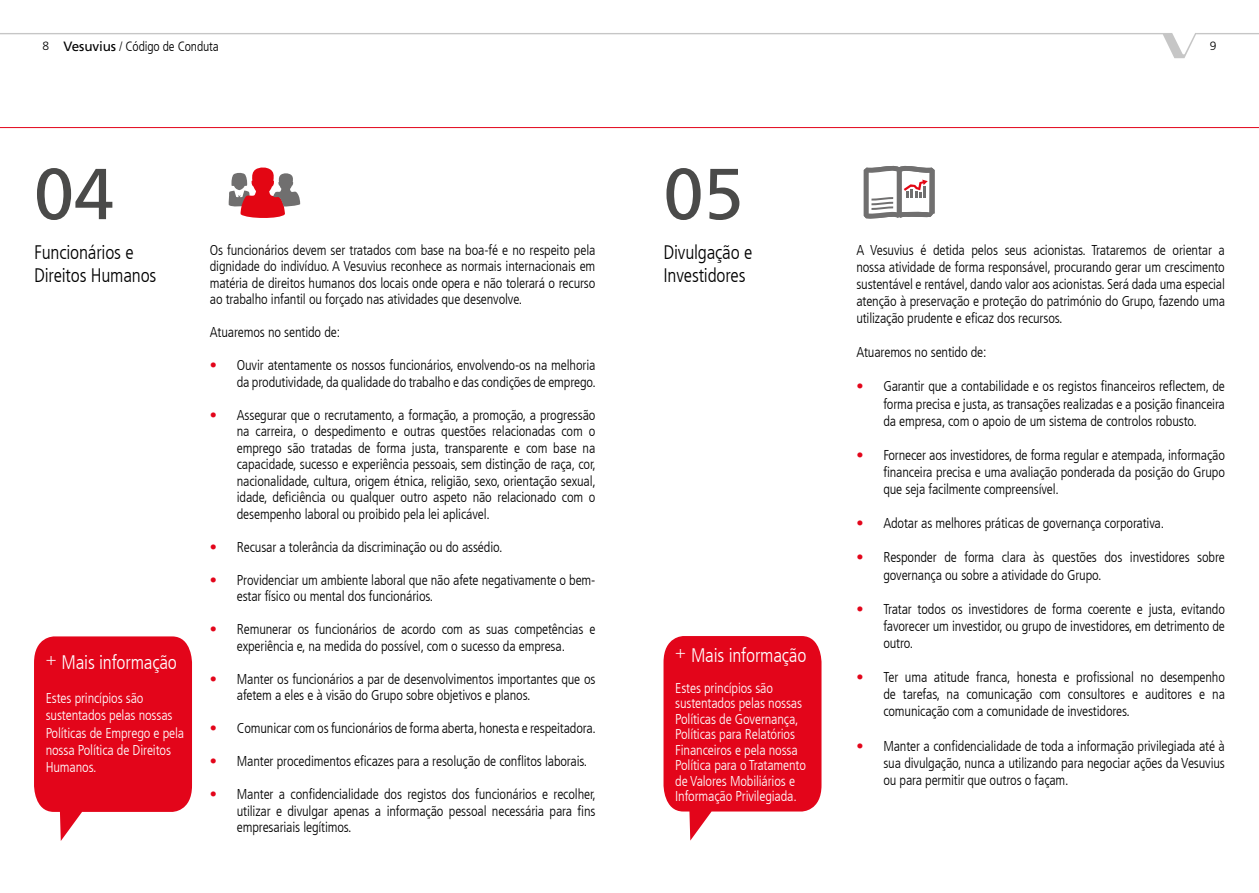
<style>
.page{position:relative;width:1259px;height:893px;background:#fff}
.page>*{position:absolute;margin:0;border:0;box-sizing:border-box;transform-origin:0 0}
.t1{font:72px "Frutiger";color:#4a4a49}
.t2{font:300 condensed 19.5px/23.4px "Frutiger LT";letter-spacing:-.01em;color:#000}
.t3{font:300 condensed 19.5px "Frutiger LT";letter-spacing:-.01em;color:#fff}
.t4{font:300 condensed 14.25px/16.5px "Frutiger LT";letter-spacing:-.01em;color:#000;text-align:justify}
.t5{font:300 condensed 14.25px/15.5px "Frutiger LT";letter-spacing:-.01em;color:#fff}
.t6{font:300 condensed 13.5px "Frutiger LT";letter-spacing:-.01em;color:#000}
.t7{font:300 12px "Frutiger";color:#000}
.s1{font-family:"Frutiger";font-stretch:normal;font-size:12px}
.s2{font-family:"Frutiger";font-weight:400;font-stretch:normal}
.s3{color:#e3051a}
</style>
<div class="page">
<svg style="left:0;top:33px;width:1259px;height:25px"></svg>
<hr style="left:0;top:127px;width:1259px;height:1px;background:#e3051a">
<svg style="left:34px;top:636px;width:158px;height:205px;background:#e7293b"></svg>
<svg style="left:228px;top:167px;width:72px;height:51px"></svg>
<svg style="left:864px;top:165px;width:70px;height:54px"></svg>
<svg style="left:663px;top:636px;width:158px;height:205px;background:#e72b3c"></svg>
<p class="t6" style="left:43px;top:38px;width:178px"><span class="s1">8</span> <span class="s2">Vesuvius</span> / Código de Conduta</p>
<p class="t7" style="left:1209px;top:40px;width:8px">9</p>
<h1 class="t1" style="left:34px;top:152px;width:82px">04</h1>
<h2 class="t2" style="left:34px;top:240px;width:124px">Funcionários e<br>Direitos Humanos</h2>
<h2 class="t3" style="left:46px;top:651px;width:133px"><sup>+</sup> Mais informação</h2>
<p class="t5" style="left:46px;top:690px;width:140px;line-height:17.1px">Estes princípios são sustentados pelas nossas<br>Políticas de Emprego e pela nossa Política de Direitos<br>Humanos.</p>
<p class="t4" style="left:210px;top:242px;width:387px">Os funcionários devem ser tratados com base na boa-fé e no respeito pela dignidade do indivíduo. A Vesuvius reconhece as normais internacionais em matéria de direitos humanos dos locais onde opera e não tolerará o recurso ao trabalho infantil ou forçado nas atividades que desenvolve.</p>
<p class="t4" style="left:210px;top:324px;width:132px">Atuaremos no sentido de:</p>
<p class="t4" style="left:210px;top:357px;width:388px;text-align:right"><span class="s3">•</span> Ouvir atentamente os nossos funcionários, envolvendo-os na melhoria da produtividade, da qualidade do trabalho e das condições de emprego.</p>
<p class="t4" style="left:237px;top:407px;width:361px;text-indent:-27px"><span class="s3">•</span> Assegurar que o recrutamento, a formação, a promoção, a progressão na carreira, o despedimento e outras questões relacionadas com o emprego são tratadas de forma justa, transparente e com base na capacidade, sucesso e experiência pessoais, sem distinção de raça, cor, nacionalidade, cultura, origem étnica, religião, sexo, orientação sexual, idade, deficiência ou qualquer outro aspeto não relacionado com o desempenho laboral ou proibido pela lei aplicável.</p>
<p class="t4" style="left:210px;top:539px;width:294px"><span class="s3">•</span> Recusar a tolerância da discriminação ou do assédio.</p>
<p class="t4" style="left:237px;top:572px;width:360px;text-indent:-27px"><span class="s3">•</span> Providenciar um ambiente laboral que não afete negativamente o bem&shy;estar físico ou mental dos funcionários.</p>
<p class="t4" style="left:210px;top:621px;width:387px;text-align:center"><span class="s3">•</span> Remunerar os funcionários de acordo com as suas competências e experiência e, na medida do possível, com o sucesso da empresa.</p>
<p class="t4" style="left:237px;top:671px;width:360px;text-indent:-27px"><span class="s3">•</span> Manter os funcionários a par de desenvolvimentos importantes que os afetem a eles e à visão do Grupo sobre objetivos e planos.</p>
<p class="t4" style="left:210px;top:720px;width:388px"><span class="s3">•</span> Comunicar com os funcionários de forma aberta, honesta e respeitadora.</p>
<p class="t4" style="left:210px;top:753px;width:379px"><span class="s3">•</span> Manter procedimentos eficazes para a resolução de conflitos laborais.</p>
<p class="t4" style="left:237px;top:786px;width:361px;text-indent:-27px"><span class="s3">•</span> Manter a confidencialidade dos registos dos funcionários e recolher, utilizar e divulgar apenas a informação pessoal necessária para fins empresariais legítimos.</p>
<h1 class="t1" style="left:663px;top:152px;width:82px">05</h1>
<h2 class="t2" style="left:663px;top:240px;width:90px">Divulgação e<br>Investidores</h2>
<h2 class="t3" style="left:675px;top:645px;width:133px"><sup>+</sup> Mais informação</h2>
<p class="t5" style="left:675px;top:680px;width:132px">Estes princípios são sustentados pelas nossas<br>Políticas de Governança,<br>Políticas para Relatórios<br>Financeiros e pela nossa<br>Política para o Tratamento de Valores Mobiliários e<br>Informação Privilegiada.</p>
<p class="t4" style="left:856px;top:241px;width:370px;line-height:17.1px">A Vesuvius é detida pelos seus acionistas. Trataremos de orientar a nossa atividade de forma responsável, procurando gerar um crescimento sustentável e rentável, dando valor aos acionistas. Será dada uma especial atenção à preservação e proteção do património do Grupo, fazendo uma utilização prudente e eficaz dos recursos.</p>
<p class="t4" style="left:856px;top:344px;width:132px">Atuaremos no sentido de:</p>
<p class="t4" style="left:883px;top:378px;width:343px;line-height:17.1px;text-indent:-27px"><span class="s3">•</span> Garantir que a contabilidade e os registos financeiros reflectem, de forma precisa e justa, as transações realizadas e a posição financeira da empresa, com o apoio de um sistema de controlos robusto.</p>
<p class="t4" style="left:883px;top:446px;width:343px;line-height:17.1px;text-indent:-27px"><span class="s3">•</span> Fornecer aos investidores, de forma regular e atempada, informação financeira precisa e uma avaliação ponderada da posição do Grupo que seja facilmente compreensível.</p>
<p class="t4" style="left:856px;top:515px;width:309px"><span class="s3">•</span> Adotar as melhores práticas de governança corporativa.</p>
<p class="t4" style="left:883px;top:549px;width:343px;line-height:17.1px;text-indent:-27px"><span class="s3">•</span> Responder de forma clara às questões dos investidores sobre governança ou sobre a atividade do Grupo.</p>
<p class="t4" style="left:883px;top:600px;width:343px;line-height:17.1px;text-indent:-27px"><span class="s3">•</span> Tratar todos os investidores de forma coerente e justa, evitando favorecer um investidor, ou grupo de investidores, em detrimento de outro.</p>
<p class="t4" style="left:883px;top:669px;width:343px;line-height:17.1px;text-indent:-27px"><span class="s3">•</span> Ter uma atitude franca, honesta e profissional no desempenho de tarefas, na comunicação com consultores e auditores e na comunicação com a comunidade de investidores.</p>
<p class="t4" style="left:883px;top:737px;width:343px;line-height:17.1px;text-indent:-27px"><span class="s3">•</span> Manter a confidencialidade de toda a informação privilegiada até à sua divulgação, nunca a utilizando para negociar ações da Vesuvius ou para permitir que outros o façam.</p>
</div>
